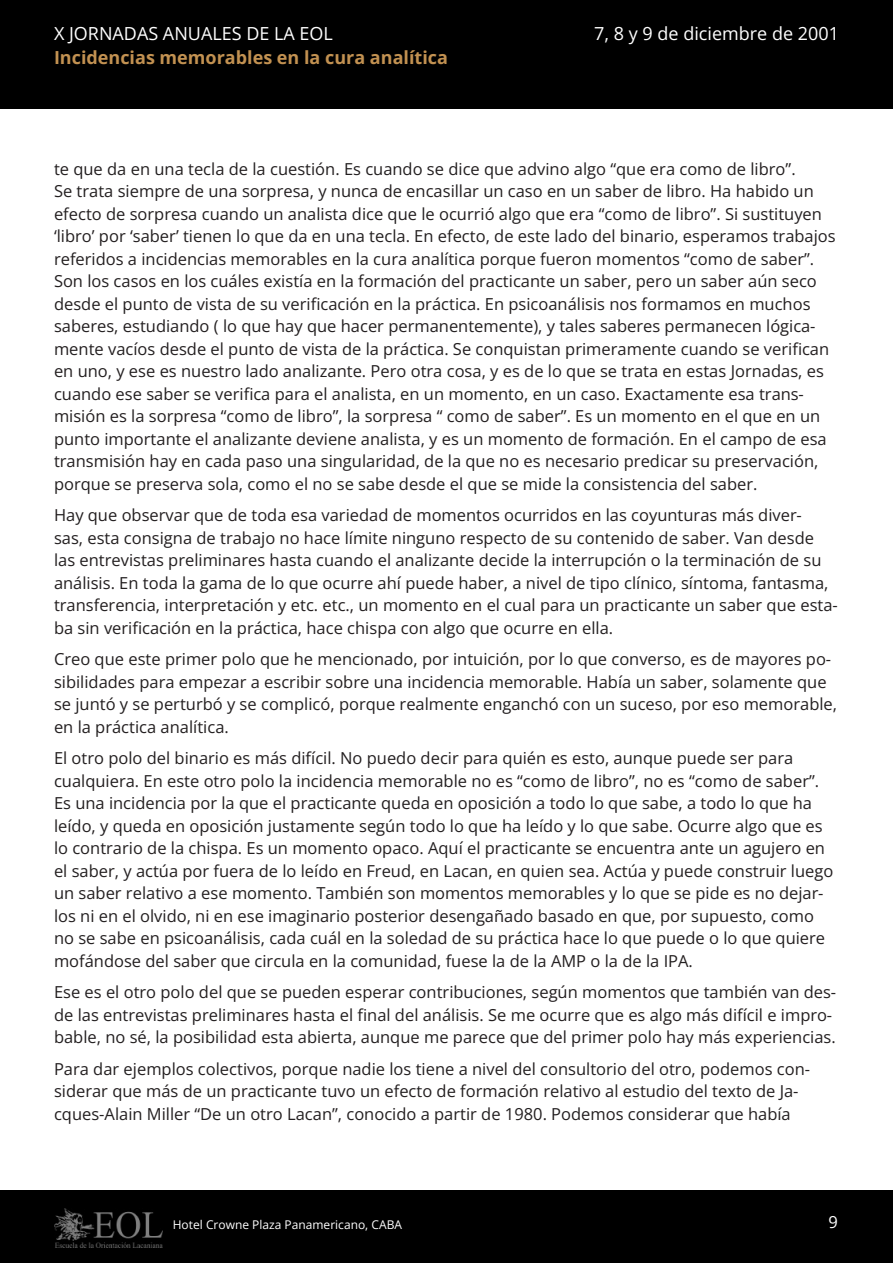
<style>
.page{position:relative;width:893px;height:1263px;background:#fff}
.page>*{position:absolute;margin:0;border:0;box-sizing:border-box;transform-origin:0 0}
.t1{font:18px "Open Sans";color:#fff}
.t2{font:700 18px "Open Sans";color:#c29151}
.t3{font:16.5px/22.5px "Open Sans";color:#231f20}
.t4{font:16.5px "Open Sans";color:#fff}
.t5{font:12px "Open Sans";color:#fff}
</style>
<div class="page">
<div style="left:0;top:0;width:893px;height:108px;background:#000"></div>
<div style="left:0;top:1191px;width:893px;height:72px;background:#000"></div>
<img style="left:54px;top:1209px;width:108px;height:38px">
<p class="t1" style="left:54px;top:22px;width:280px">X JORNADAS ANUALES DE LA EOL</p>
<p class="t2" style="left:54px;top:46px;width:395px">Incidencias memorables en la cura analítica</p>
<p class="t1" style="left:594px;top:22px;width:246px">7, 8 y 9 de diciembre de 2001</p>
<p class="t3" style="left:54px;top:157px;width:783px">te que da en una tecla de la cuestión. Es cuando se dice que advino algo “que era como de libro”.<br>Se trata siempre de una sorpresa, y nunca de encasillar un caso en un saber de libro. Ha habido un efecto de sorpresa cuando un analista dice que le ocurrió algo que era “como de libro”. Si sustituyen ‘libro’ por ‘saber’ tienen lo que da en una tecla. En efecto, de este lado del binario, esperamos trabajos referidos a incidencias memorables en la cura analítica porque fueron momentos “como de saber”.<br>Son los casos en los cuáles existía en la formación del practicante un saber, pero un saber aún seco desde el punto de vista de su verificación en la práctica. En psicoanálisis nos formamos en muchos saberes, estudiando ( lo que hay que hacer permanentemente), y tales saberes permanecen lógica&shy;mente vacíos desde el punto de vista de la práctica. Se conquistan primeramente cuando se verifican en uno, y ese es nuestro lado analizante. Pero otra cosa, y es de lo que se trata en estas Jornadas, es cuando ese saber se verifica para el analista, en un momento, en un caso. Exactamente esa trans&shy;misión es la sorpresa “como de libro”, la sorpresa “ como de saber”. Es un momento en el que en un punto importante el analizante deviene analista, y es un momento de formación. En el campo de esa transmisión hay en cada paso una singularidad, de la que no es necesario predicar su preservación, porque se preserva sola, como el no se sabe desde el que se mide la consistencia del saber.</p>
<p class="t3" style="left:54px;top:504px;width:785px">Hay que observar que de toda esa variedad de momentos ocurridos en las coyunturas más diver-<br>sas, esta consigna de trabajo no hace límite ninguno respecto de su contenido de saber. Van desde las entrevistas preliminares hasta cuando el analizante decide la interrupción o la terminación de su análisis. En toda la gama de lo que ocurre ahí puede haber, a nivel de tipo clínico, síntoma, fantasma, transferencia, interpretación y etc. etc., un momento en el cual para un practicante un saber que esta&shy;ba sin verificación en la práctica, hace chispa con algo que ocurre en ella.</p>
<p class="t3" style="left:54px;top:648px;width:785px">Creo que este primer polo que he mencionado, por intuición, por lo que converso, es de mayores po&shy;sibilidades para empezar a escribir sobre una incidencia memorable. Había un saber, solamente que se juntó y se perturbó y se complicó, porque realmente enganchó con un suceso, por eso memorable, en la práctica analítica.</p>
<p class="t3" style="left:54px;top:747px;width:781px">El otro polo del binario es más difícil. No puedo decir para quién es esto, aunque puede ser para cualquiera. En este otro polo la incidencia memorable no es “como de libro”, no es “como de saber”.<br>Es una incidencia por la que el practicante queda en oposición a todo lo que sabe, a todo lo que ha leído, y queda en oposición justamente según todo lo que ha leído y lo que sabe. Ocurre algo que es lo contrario de la chispa. Es un momento opaco. Aquí el practicante se encuentra ante un agujero en el saber, y actúa por fuera de lo leído en Freud, en Lacan, en quien sea. Actúa y puede construir luego un saber relativo a ese momento. También son momentos memorables y lo que se pide es no dejar&shy;los ni en el olvido, ni en ese imaginario posterior desengañado basado en que, por supuesto, como no se sabe en psicoanálisis, cada cuál en la soledad de su práctica hace lo que puede o lo que quiere mofándose del saber que circula en la comunidad, fuese la de la AMP o la de la IPA.</p>
<p class="t3" style="left:54px;top:981px;width:784px">Ese es el otro polo del que se pueden esperar contribuciones, según momentos que también van des&shy;de las entrevistas preliminares hasta el final del análisis. Se me ocurre que es algo más difícil e impro&shy;bable, no sé, la posibilidad esta abierta, aunque me parece que del primer polo hay más experiencias.</p>
<p class="t3" style="left:54px;top:1057px;width:757px">Para dar ejemplos colectivos, porque nadie los tiene a nivel del consultorio del otro, podemos con&shy;siderar que más de un practicante tuvo un efecto de formación relativo al estudio del texto de Ja&shy;cques-Alain Miller “De un otro Lacan”, conocido a partir de 1980. Podemos considerar que había</p>
<p class="t5" style="left:173px;top:1217px;width:231px">Hotel Crowne Plaza Panamericano, CABA</p>
<p class="t4" style="left:829px;top:1211px;width:11px">9</p>
</div>
